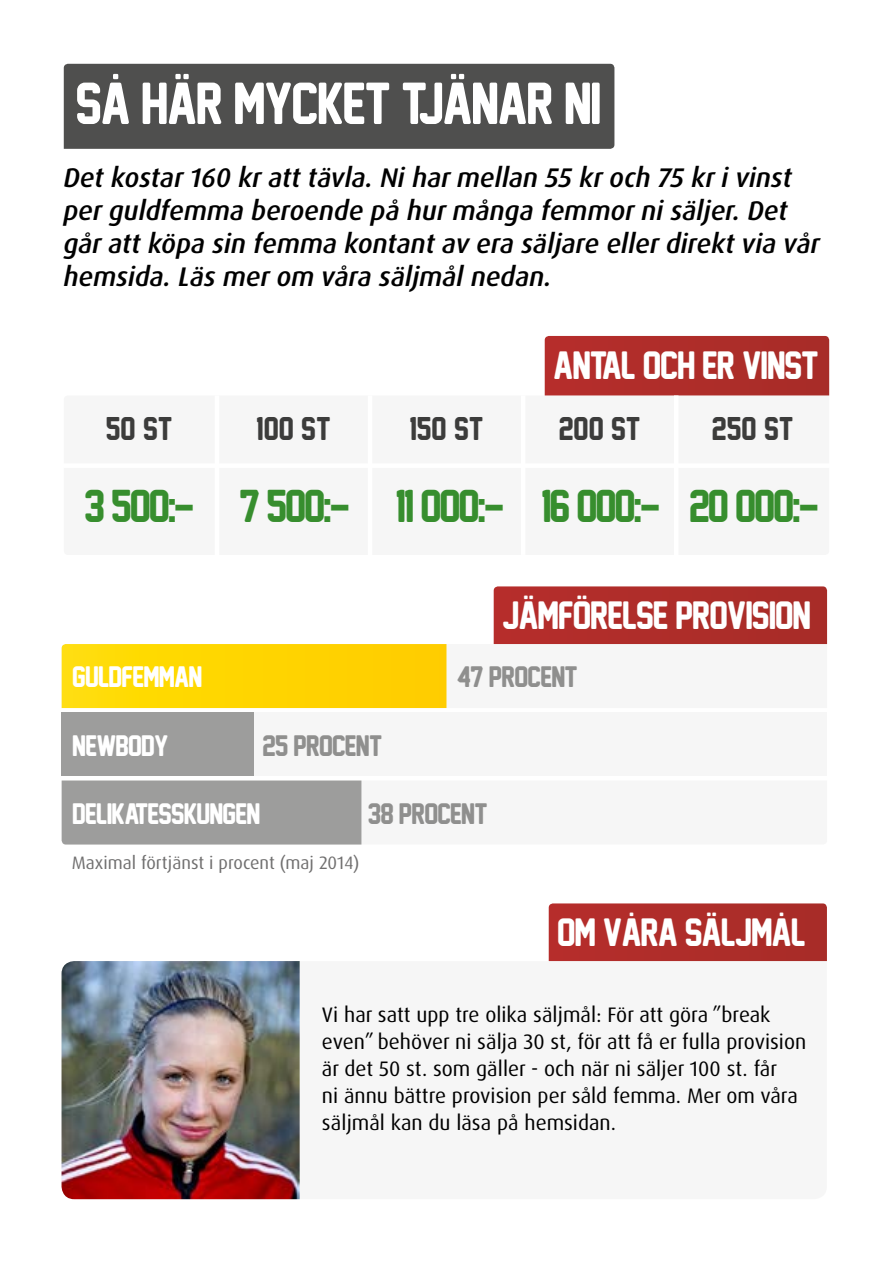
<style>
.page{position:relative;width:893px;height:1263px;background:#fff}
.page>*{position:absolute;margin:0;border:0;box-sizing:border-box;transform-origin:0 0}
.t1{font:54px "New Athletic M54";letter-spacing:-.03em;color:#fff}
.t2{font:42px "New Athletic M54";letter-spacing:-.05em;color:#378e2e}
.t3{font:36px "New Athletic M54";letter-spacing:-.03em;color:#fff}
.t4{font:30px "New Athletic M54";color:#3c3c3b}
.t5{font:italic 500 27px/33px "Dax OT";color:#000}
.t6{font:27px "New Athletic M54";letter-spacing:-.03em;color:#fff}
.t7{font:27px "New Athletic M54";letter-spacing:-.03em;color:#8f8f8e}
.t8{font:21px/27px "Dax OT";color:#000}
.t9{font:18px "Dax OT";color:#706f6f}
</style>
<div class="page">
<div style="left:64px;top:64px;width:550px;height:85px;background:#4f4f4e"></div>
<div style="left:545px;top:336px;width:284px;height:59px;background:#af2d2a"></div>
<div style="left:446px;top:644px;width:381px;height:64px;background:#f6f6f6"></div>
<div style="left:494px;top:586px;width:333px;height:58px;background:#af2d2a"></div>
<div style="left:62px;top:712px;width:765px;height:64px;background:#f6f6f6"></div>
<svg style="left:62px;top:644px;width:384px;height:64px"></svg>
<div style="left:62px;top:712px;width:192px;height:64px;background:#9d9d9c"></div>
<div style="left:62px;top:780px;width:299px;height:64px;background:#9d9d9c"></div>
<img style="left:62px;top:961px;width:238px;height:238px">
<div style="left:549px;top:903px;width:278px;height:58px;background:#af2d2a"></div>
<h1 class="t1" style="left:75px;top:74px;width:528px">SÅ HÄR MYCKET TJÄNAR NI</h1>
<p class="t5" style="left:64px;top:162px;width:758px">Det kostar 160 kr att tävla. Ni har mellan 55 kr och 75 kr i vinst per guldfemma beroende på hur många femmor ni säljer. Det går att köpa sin femma kontant av era säljare eller direkt via vår hemsida. Läs mer om våra säljmål nedan.</p>
<h3 class="t3" style="left:553px;top:345px;width:267px">ANTAL OCH ER VINST</h3>
<h3 class="t4" style="left:106px;top:412px;width:68px">50 ST</h3>
<h3 class="t4" style="left:256px;top:412px;width:76px">100 ST</h3>
<h3 class="t4" style="left:409px;top:412px;width:76px">150 ST</h3>
<h3 class="t4" style="left:559px;top:412px;width:84px">200 ST</h3>
<h3 class="t4" style="left:712px;top:412px;width:83px">250 ST</h3>
<h2 class="t2" style="left:84px;top:483px;width:736px">3 500:- 7 500:- 11 000:- 16 000:- 20 000:-</h2>
<p class="t6" style="left:72px;top:662px;width:132px">GULDFEMMAN</p>
<p class="t6" style="left:72px;top:731px;width:98px">NEWBODY</p>
<p class="t7" style="left:263px;top:730px;width:121px">25 PROCENT</p>
<h3 class="t3" style="left:502px;top:596px;width:310px">JÄMFÖRELSE PROVISION</h3>
<p class="t7" style="left:456px;top:662px;width:123px">47 PROCENT</p>
<p class="t6" style="left:72px;top:799px;width:190px">DELIKATESSKUNGEN</p>
<p class="t7" style="left:368px;top:799px;width:121px">38 PROCENT</p>
<p class="t9" style="left:72px;top:852px;width:289px">Maximal förtjänst i procent (maj 2014)</p>
<h3 class="t3" style="left:557px;top:913px;width:250px">OM VÅRA SÄLJMÅL</h3>
<p class="t8" style="left:322px;top:1002px;width:486px">Vi har satt upp tre olika säljmål: För att göra ”break even” behöver ni sälja 30 st, för att få er fulla provision är det 50 st. som gäller - och när ni säljer 100 st. får<br>ni ännu bättre provision per såld femma. Mer om våra säljmål kan du läsa på hemsidan.</p>
</div>
